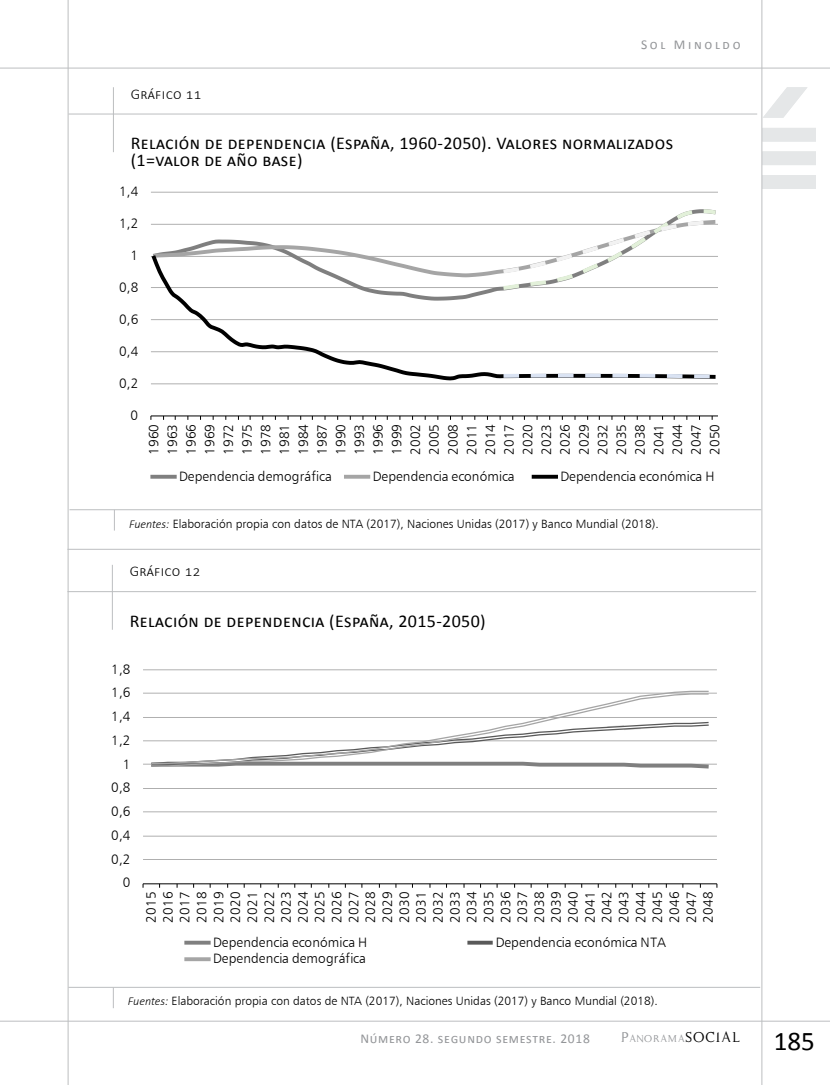
<style>
.page{position:relative;width:830px;height:1085px;background:#fff}
.page>*{position:absolute;margin:0;border:0;box-sizing:border-box;transform-origin:0 0}
.t1{font:27px "Calibri";color:#000}
.t2{font:18px/16.5px "Calibri";letter-spacing:.02em;color:#000}
.t3{font:300 15px "Calibri";letter-spacing:.025em;color:#000}
.t4{font:13.65px/16.8px "Humanist 777 BT Light B";letter-spacing:.01em;color:#000;text-align:justify}
.t5{font:13.5px "Calibri";letter-spacing:.05em;color:#939598}
.t6{font:13.5px "Calibri";letter-spacing:.2em;color:#939598}
.t7{font:12px "Humanist 777 BT Light B";color:#000}
.t8{font:11.55px "Kopy Katt Kut";letter-spacing:.07em;color:#939598}
.s1{font-family:"Calibri";font-weight:300;font-style:italic}
.s2{font-size:16.5px}
.s3{font-size:16.5px;color:#000}
</style>
<div class="page">
<svg style="left:762px;top:87px;width:45px;height:31px"></svg>
<div style="left:762px;top:128px;width:53px;height:13px;background:#e5e7e8"></div>
<div style="left:762px;top:151px;width:53px;height:14px;background:#e5e7e8"></div>
<div style="left:762px;top:175px;width:53px;height:14px;background:#e5e7e8"></div>
<hr style="left:761px;top:0;width:1px;height:1084px;background:#bcbec0">
<hr style="left:0;top:68px;width:829px;height:1px;background:#bcbec0">
<hr style="left:68px;top:0;width:1px;height:1084px;background:#bcbec0">
<hr style="left:0;top:1020px;width:829px;height:1px;background:#bcbec0">
<hr style="left:68px;top:114px;width:688px;height:1px;background:#bcbec0">
<hr style="left:113px;top:87px;width:1px;height:65px;background:#bcbec0">
<hr style="left:151px;top:383px;width:566px;height:1px;background:#cacaca">
<hr style="left:151px;top:192px;width:566px;height:1px;background:#c7c7c7">
<hr style="left:151px;top:415px;width:566px;height:1px;background:#000">
<svg style="left:151px;top:292px;width:567px;height:89px"></svg>
<svg style="left:151px;top:209px;width:567px;height:83px"></svg>
<svg style="left:499px;top:371px;width:219px;height:9px"></svg>
<svg style="left:150px;top:474px;width:27px;height:4px"></svg>
<svg style="left:344px;top:474px;width:26px;height:4px"></svg>
<svg style="left:531px;top:474px;width:26px;height:4px"></svg>
<svg style="left:114px;top:510px;width:1px;height:20px"></svg>
<hr style="left:69px;top:509px;width:692px;height:1px;background:#bcbec0">
<hr style="left:67px;top:591px;width:688px;height:1px;background:#bcbec0">
<hr style="left:112px;top:564px;width:1px;height:65px;background:#bcbec0">
<hr style="left:143px;top:835px;width:573px;height:1px;background:#e4e4e4">
<hr style="left:143px;top:811px;width:573px;height:1px;background:#cacaca">
<hr style="left:143px;top:763px;width:573px;height:1px;background:#e5e5e5">
<hr style="left:143px;top:740px;width:573px;height:1px;background:#c9c9c9">
<hr style="left:143px;top:717px;width:573px;height:1px;background:#b0b0b0">
<hr style="left:143px;top:692px;width:573px;height:1px;background:#e4e4e4">
<hr style="left:143px;top:669px;width:573px;height:1px;background:#c8c8c8">
<hr style="left:143px;top:883px;width:573px;height:1px;background:#000">
<svg style="left:147px;top:721px;width:565px;height:48px"></svg>
<svg style="left:151px;top:690px;width:557px;height:76px"></svg>
<svg style="left:184px;top:940px;width:26px;height:4px"></svg>
<svg style="left:467px;top:940px;width:25px;height:4px"></svg>
<svg style="left:184px;top:957px;width:26px;height:4px"></svg>
<svg style="left:113px;top:987px;width:1px;height:21px"></svg>
<hr style="left:68px;top:986px;width:691px;height:1px;background:#bcbec0">
<hr style="left:67px;top:549px;width:693px;height:1px;background:#bcbec0">
<p class="t6" style="left:640px;top:37px;width:101px">Sol Minoldo</p>
<p class="t3" style="left:131px;top:84px;width:72px">Gráfico 11</p>
<h2 class="t2" style="left:131px;top:134px;width:543px">Relación de dependencia (España, 1960-2050). Valores normalizados (1=valor de año base)</h2>
<p class="t4" style="left:119px;top:182px;width:21px">1,4</p>
<p class="t4" style="left:119px;top:214px;width:21px">1,2</p>
<p class="t4" style="left:130px;top:246px;width:9px">1</p>
<p class="t4" style="left:119px;top:278px;width:21px">0,8</p>
<p class="t4" style="left:119px;top:310px;width:21px">0,6</p>
<p class="t4" style="left:119px;top:342px;width:21px">0,4</p>
<p class="t4" style="left:119px;top:374px;width:21px">0,2</p>
<p class="t4" style="left:130px;top:406px;width:9px">0</p>
<p class="t4" style="left:144px;top:455px;width:32px;line-height:18.8px;rotate:-90deg">1960<br>1963<br>1966<br>1969<br>1972<br>1975<br>1978<br>1981<br>1984<br>1987<br>1990<br>1993<br>1996<br>1999<br>2002<br>2005<br>2008<br>2011<br>2014<br>2017<br>2020<br>2023<br>2026<br>2029<br>2032<br>2035<br>2038<br>2041<br>2044<br>2047<br>2050</p>
<p class="t4" style="left:179px;top:467px;width:154px">Dependencia demográfica</p>
<p class="t4" style="left:372px;top:467px;width:143px">Dependencia económica</p>
<p class="t4" style="left:560px;top:467px;width:155px">Dependencia económica H</p>
<p class="t7" style="left:129px;top:516px;width:531px"><span class="s1">Fuentes:</span> Elaboración propia con datos de NTA (2017), Naciones Unidas (2017) y Banco Mundial (2018).</p>
<p class="t3" style="left:130px;top:562px;width:72px">Gráfico 12</p>
<h2 class="t2" style="left:130px;top:611px;width:357px">Relación de dependencia (España, 2015-2050)</h2>
<p class="t4" style="left:111px;top:660px;width:21px">1,8</p>
<p class="t4" style="left:111px;top:683px;width:21px">1,6</p>
<p class="t4" style="left:111px;top:707px;width:21px">1,4</p>
<p class="t4" style="left:111px;top:731px;width:21px">1,2</p>
<p class="t4" style="left:123px;top:755px;width:9px">1</p>
<p class="t4" style="left:111px;top:778px;width:21px">0,8</p>
<p class="t4" style="left:111px;top:802px;width:21px">0,6</p>
<p class="t4" style="left:111px;top:826px;width:21px">0,4</p>
<p class="t4" style="left:111px;top:850px;width:21px">0,2</p>
<p class="t4" style="left:123px;top:873px;width:9px">0</p>
<p class="t4" style="left:142px;top:922px;width:32px;rotate:-90deg">2015<br>2016<br>2017<br>2018<br>2019<br>2020<br>2021<br>2022<br>2023<br>2024<br>2025<br>2026<br>2027<br>2028<br>2029<br>2030<br>2031<br>2032<br>2033<br>2034<br>2035<br>2036<br>2037<br>2038<br>2039<br>2040<br>2041<br>2042<br>2043<br>2044<br>2045<br>2046<br>2047<br>2048</p>
<p class="t4" style="left:213px;top:933px;width:155px">Dependencia económica H</p>
<p class="t4" style="left:495px;top:933px;width:172px">Dependencia económica NTA</p>
<p class="t4" style="left:213px;top:949px;width:154px">Dependencia demográfica</p>
<p class="t7" style="left:128px;top:993px;width:531px"><span class="s1">Fuentes:</span> Elaboración propia con datos de NTA (2017), Naciones Unidas (2017) y Banco Mundial (2018).</p>
<p class="t5" style="left:360px;top:1030px;width:231px">Número 28. segundo semestre. 2018</p>
<p class="t8" style="left:620px;top:1030px;width:120px"><span class="s2">P</span>ANORAMA<span class="s3">SOCIAL</span></p>
<h1 class="t1" style="left:773px;top:1023px;width:43px">185</h1>
</div>
